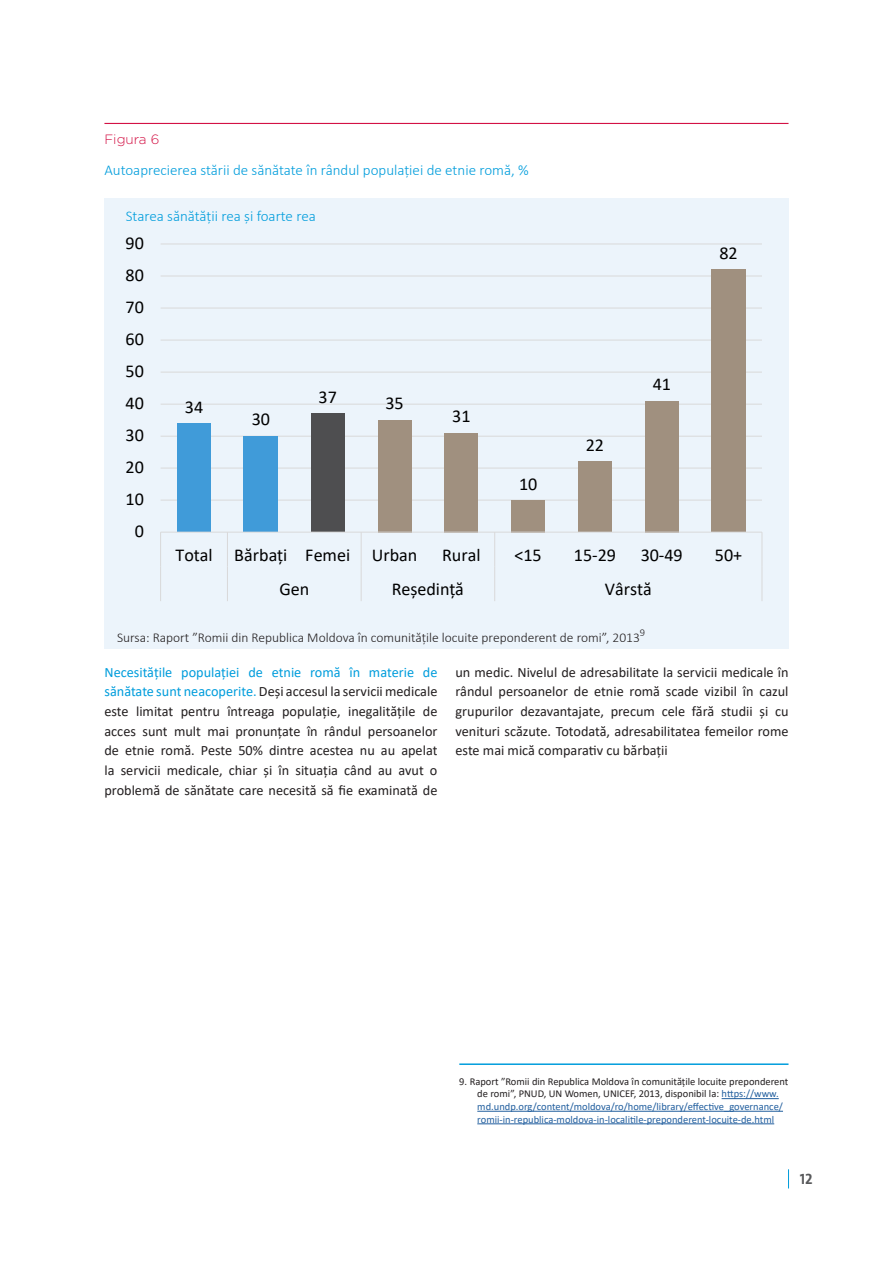
<style>
.page{position:relative;width:893px;height:1263px;background:#fff}
.page>*{position:absolute;margin:0;border:0;box-sizing:border-box;transform-origin:0 0}
.t1{font:18.15px "Calibri";letter-spacing:-.005em;color:#000}
.t2{font:300 15px "Calibri";color:#009ddc}
.t3{font:15px "The Sans Bold Caps";color:#58595b}
.t4{font:14.25px/19.6px "Calibri";color:#231f20;text-align:justify}
.t5{font:300 13.5px "Calibri";color:#231f20}
.t6{font:300 13.5px "Gotham";color:#d31245}
.t7{font:10.5px/12.6px "Calibri";color:#215e9e}
.s1{color:#009ddc}
.s2{color:#231f20}
</style>
<div class="page">
<svg style="left:788px;top:1169px;width:1px;height:19px"></svg>
<div style="left:104px;top:198px;width:684px;height:450px;background:#ecf4fb"></div>
<hr style="left:104px;top:123px;width:684px;height:1px;background:#d31245">
<hr style="left:161px;top:500px;width:601px;height:1px;background:#d9d9d9">
<hr style="left:161px;top:468px;width:601px;height:1px;background:#d9d9d9">
<hr style="left:161px;top:436px;width:601px;height:1px;background:#d9d9d9">
<hr style="left:161px;top:404px;width:601px;height:1px;background:#d9d9d9">
<hr style="left:161px;top:372px;width:601px;height:1px;background:#d9d9d9">
<hr style="left:161px;top:340px;width:601px;height:1px;background:#d9d9d9">
<hr style="left:161px;top:308px;width:601px;height:1px;background:#d9d9d9">
<hr style="left:161px;top:275px;width:601px;height:1px;background:#d9d9d9">
<hr style="left:161px;top:243px;width:601px;height:1px;background:#d9d9d9">
<div style="left:177px;top:423px;width:34px;height:109px;background:#409bd9"></div>
<div style="left:244px;top:436px;width:34px;height:96px;background:#409bd9"></div>
<div style="left:311px;top:414px;width:34px;height:118px;background:#4e4e50"></div>
<div style="left:378px;top:420px;width:33px;height:112px;background:#a0907f"></div>
<div style="left:444px;top:433px;width:34px;height:99px;background:#a0907f"></div>
<div style="left:511px;top:500px;width:34px;height:32px;background:#a0907f"></div>
<div style="left:578px;top:462px;width:34px;height:70px;background:#a0907f"></div>
<div style="left:645px;top:401px;width:34px;height:131px;background:#a0907f"></div>
<div style="left:711px;top:269px;width:35px;height:263px;background:#a0907f"></div>
<hr style="left:161px;top:532px;width:601px;height:1px;background:#d9d9d9">
<hr style="left:160px;top:532px;width:1px;height:35px;background:#d9d9d9">
<hr style="left:227px;top:532px;width:1px;height:35px;background:#d9d9d9">
<hr style="left:361px;top:532px;width:1px;height:35px;background:#d9d9d9">
<hr style="left:494px;top:532px;width:1px;height:35px;background:#d9d9d9">
<hr style="left:761px;top:532px;width:1px;height:35px;background:#d9d9d9">
<hr style="left:160px;top:567px;width:1px;height:34px;background:#d9d9d9">
<hr style="left:227px;top:567px;width:1px;height:34px;background:#d9d9d9">
<hr style="left:361px;top:567px;width:1px;height:34px;background:#d9d9d9">
<hr style="left:494px;top:567px;width:1px;height:34px;background:#d9d9d9">
<hr style="left:761px;top:567px;width:1px;height:34px;background:#d9d9d9">
<hr style="left:459px;top:1063px;width:329px;height:2px;background:#009ddc">
<hr style="left:722px;top:1098px;width:57px;height:1px;background:#215e9e">
<hr style="left:477px;top:1111px;width:306px;height:1px;background:#215e9e">
<hr style="left:477px;top:1123px;width:297px;height:1px;background:#215e9e">
<p class="t6" style="left:104px;top:131px;width:56px">Figura 6</p>
<p class="t2" style="left:104px;top:160px;width:426px">Autoaprecierea stării de sănătate în rândul populației de etnie romă, %</p>
<p class="t2" style="left:126px;top:207px;width:192px">Starea sănătății rea și foarte rea</p>
<p class="t1" style="left:126px;top:230px;width:20px">90</p>
<p class="t1" style="left:126px;top:262px;width:20px">80</p>
<p class="t1" style="left:126px;top:294px;width:20px">70</p>
<p class="t1" style="left:126px;top:327px;width:20px">60</p>
<p class="t1" style="left:126px;top:359px;width:20px">50</p>
<p class="t1" style="left:126px;top:391px;width:20px">40</p>
<p class="t1" style="left:126px;top:423px;width:20px">30</p>
<p class="t1" style="left:126px;top:455px;width:20px">20</p>
<p class="t1" style="left:126px;top:487px;width:20px">10</p>
<p class="t1" style="left:135px;top:519px;width:11px">0</p>
<p class="t1" style="left:185px;top:394px;width:20px">34</p>
<p class="t1" style="left:252px;top:407px;width:20px">30</p>
<p class="t1" style="left:319px;top:384px;width:20px">37</p>
<p class="t1" style="left:385px;top:391px;width:20px">35</p>
<p class="t1" style="left:452px;top:404px;width:20px">31</p>
<p class="t1" style="left:519px;top:471px;width:20px">10</p>
<p class="t1" style="left:586px;top:432px;width:20px">22</p>
<p class="t1" style="left:653px;top:372px;width:20px">41</p>
<p class="t1" style="left:719px;top:240px;width:20px">82</p>
<p class="t1" style="left:176px;top:542px;width:243px">Total Bărbați Femei Urban</p>
<p class="t1" style="left:442px;top:542px;width:40px">Rural</p>
<p class="t1" style="left:514px;top:542px;width:29px">&lt;15</p>
<p class="t1" style="left:574px;top:542px;width:44px">15-29</p>
<p class="t1" style="left:641px;top:542px;width:44px">30-49</p>
<p class="t1" style="left:715px;top:542px;width:29px">50+</p>
<p class="t1" style="left:279px;top:577px;width:31px">Gen</p>
<p class="t1" style="left:392px;top:577px;width:74px">Reședință</p>
<p class="t1" style="left:605px;top:577px;width:48px">Vârstă</p>
<p class="t5" style="left:117px;top:629px;width:530px">Sursa: Raport ”Romii din Republica Moldova în comunitățile locuite preponderent de romi”, 2013<sup>9</sup></p>
<p class="t4" style="left:104px;top:662px;width:335px"><span class="s1">Necesitățile populației de etnie romă în materie de sănătate sunt neacoperite.</span> Deși accesul la servicii medicale este limitat pentru întreaga populație, inegalitățile de acces sunt mult mai pronunțate în rândul persoanelor de etnie romă. Peste 50% dintre acestea nu au apelat la servicii medicale, chiar și în situația când au avut o problemă de sănătate care necesită să fie examinată de</p>
<p class="t4" style="left:455px;top:662px;width:335px">un medic. Nivelul de adresabilitate la servicii medicale în rândul persoanelor de etnie romă scade vizibil în cazul grupurilor dezavantajate, precum cele fără studii și cu venituri scăzute. Totodată, adresabilitatea femeilor rome este mai mică comparativ cu bărbații</p>
<p class="t7" style="left:477px;top:1075px;width:313px;text-indent:-18px"><span class="s2">9. Raport ”Romii din Republica Moldova în comunitățile locuite preponderent de romi”, PNUD, UN Women, UNICEF, 2013, disponibil la:</span> https://www. md.undp.org/content/moldova/ro/home/library/effective_governance/ romii-in-republica-moldova-in-localitile-preponderent-locuite-de.html</p>
<p class="t3" style="left:800px;top:1166px;width:14px">12</p>
</div>
